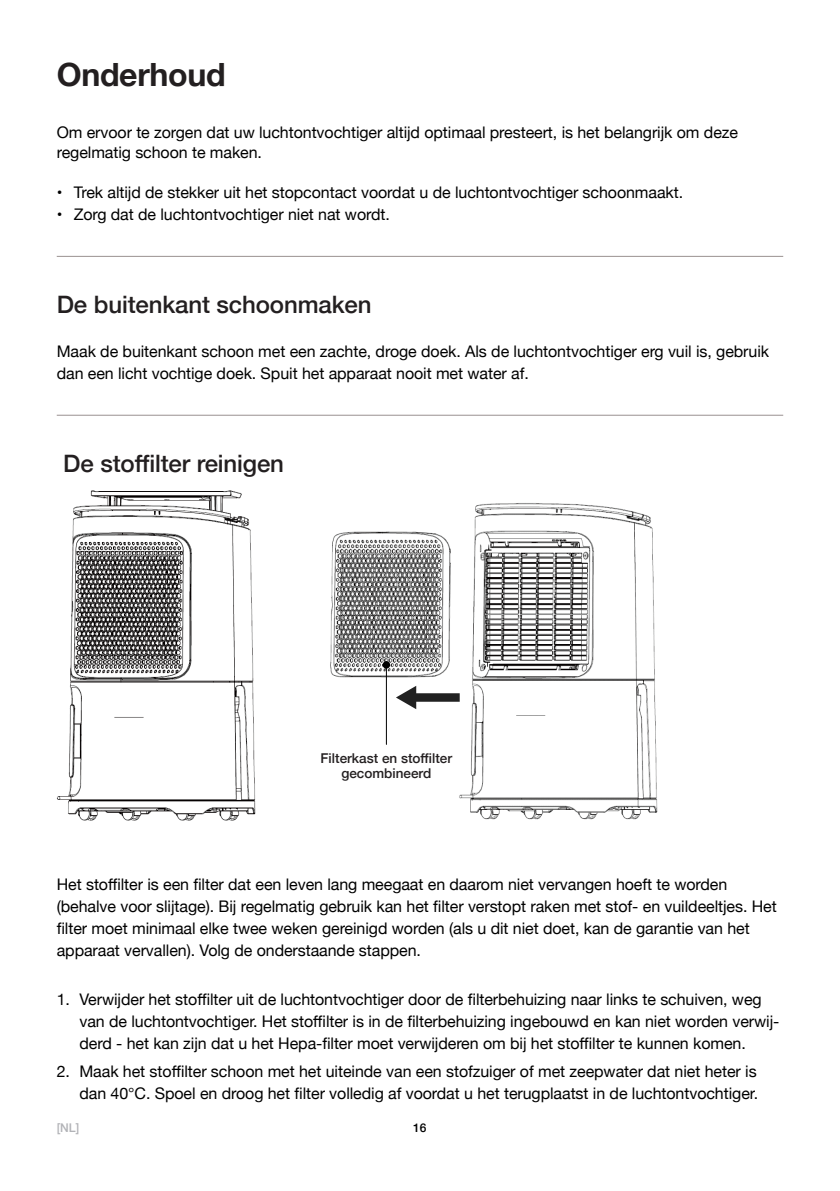
<style>
.page{position:relative;width:840px;height:1191px;background:#fff}
.page>*{position:absolute;margin:0;border:0;box-sizing:border-box;transform-origin:0 0}
.t1{font:700 32px "Helvetica Neue";letter-spacing:-.01em;color:#231f20}
.t2{font:500 24px "Helvetica Neue";letter-spacing:-.005em;color:#231f20}
.t3{font:16px/22px "Helvetica Neue";letter-spacing:-.005em;color:#000}
.t4{font:500 13.6px/15.4px "Helvetica Neue";color:#231f20;text-align:center}
.t5{font:500 12px "Helvetica Neue";color:#b2b3b7}
.t6{font:500 12px "Helvetica Neue";color:#000}
</style>
<div class="page">
<hr style="left:57px;top:256px;width:725px;height:1px;background:#999190">
<hr style="left:57px;top:415px;width:725px;height:1px;background:#999190">
<img style="left:330px;top:503px;width:328px;height:316px">
<div style="left:382px;top:661px;width:8px;height:7px;background:#000;border-radius:50%"></div>
<hr style="left:386px;top:661px;width:1px;height:83px;background:#000">
<svg style="left:395px;top:686px;width:64px;height:23px"></svg>
<img style="left:57px;top:490px;width:199px;height:331px">
<p class="t1" style="left:57px;top:49px;width:170px">Onderhoud</p>
<p class="t3" style="left:57px;top:123px;width:682px;line-height:20px">Om ervoor te zorgen dat uw luchtontvochtiger altijd optimaal presteert, is het belangrijk om deze regelmatig schoon te maken.</p>
<p class="t3" style="left:57px;top:182px;width:627px">• Trek altijd de stekker uit het stopcontact voordat u de luchtontvochtiger schoonmaakt.</p>
<p class="t3" style="left:57px;top:204px;width:334px">• Zorg dat de luchtontvochtiger niet nat wordt.</p>
<p class="t2" style="left:57px;top:285px;width:316px">De buitenkant schoonmaken</p>
<p class="t3" style="left:57px;top:341px;width:713px">Maak de buitenkant schoon met een zachte, droge doek. Als de luchtontvochtiger erg vuil is, gebruik dan een licht vochtige doek. Spuit het apparaat nooit met water af.</p>
<p class="t2" style="left:63px;top:444px;width:222px">De stoffilter reinigen</p>
<p class="t4" style="left:320px;top:749px;width:133px">Filterkast en stoffilter gecombineerd</p>
<p class="t3" style="left:57px;top:874px;width:721px">Het stoffilter is een filter dat een leven lang meegaat en daarom niet vervangen hoeft te worden (behalve voor slijtage). Bij regelmatig gebruik kan het filter verstopt raken met stof- en vuildeeltjes. Het filter moet minimaal elke twee weken gereinigd worden (als u dit niet doet, kan de garantie van het apparaat vervallen). Volg de onderstaande stappen.</p>
<p class="t3" style="left:79px;top:989px;width:701px;text-indent:-23px">1. Verwijder het stoffilter uit de luchtontvochtiger door de filterbehuizing naar links te schuiven, weg van de luchtontvochtiger. Het stoffilter is in de filterbehuizing ingebouwd en kan niet worden verwij&shy;derd - het kan zijn dat u het Hepa-filter moet verwijderen om bij het stoffilter te kunnen komen.</p>
<p class="t3" style="left:57px;top:1061px;width:702px;text-align:right">2. Maak het stoffilter schoon met het uiteinde van een stofzuiger of met zeepwater dat niet heter is dan 40°C. Spoel en droog het filter volledig af voordat u het terugplaatst in de luchtontvochtiger.</p>
<p class="t5" style="left:57px;top:1117px;width:24px">[NL]</p>
<p class="t6" style="left:413px;top:1117px;width:15px">16</p>
</div>
